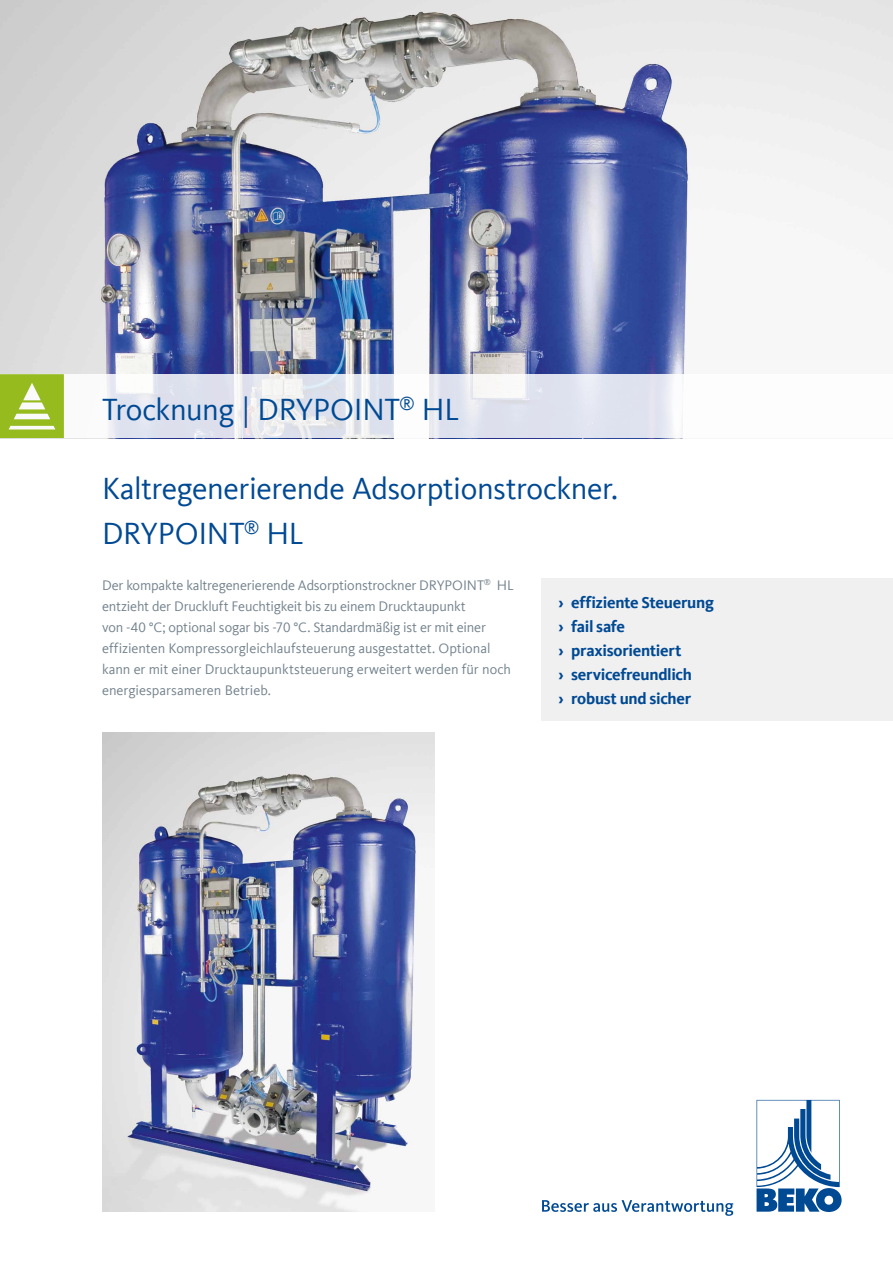
<style>
.page{position:relative;width:893px;height:1263px;background:#fff}
.page>*{position:absolute;margin:0;border:0;box-sizing:border-box;transform-origin:0 0}
.t1{font:31.5px/45px "Kievit Offc Pro";letter-spacing:-.01em;color:#004993}
.t2{font:700 16.5px/24px "Kievit Offc Pro";letter-spacing:-.02em;color:#004993}
.t3{font:14.25px/21px "Kievit Offc Pro";letter-spacing:-.005em;color:#73828d}
</style>
<div class="page">
<img style="left:0;top:0;width:893px;height:374px">
<img style="left:102px;top:732px;width:333px;height:480px">
<svg style="left:106px;top:374px;width:578px;height:64px;fill:#dfe3ef"></svg>
<svg style="left:0;top:374px;width:64px;height:64px;background:#a5c543"></svg>
<svg style="left:756px;top:1100px;width:86px;height:112px"></svg>
<svg style="left:542px;top:1200px;width:191px;height:16px"></svg>
<div style="left:541px;top:578px;width:352px;height:143px;background:#f0f0f1"></div>
<h1 class="t1" style="left:102px;top:387px;width:359px">Trocknung | DRYPOINT<sup>®</sup> HL</h1>
<h1 class="t1" style="left:102px;top:466px;width:518px">Kaltregenerierende Adsorptionstrockner.<br>DRYPOINT<sup>®</sup> HL</h1>
<p class="t3" style="left:102px;top:574px;width:413px">Der kompakte kaltregenerierende Adsorptionstrockner DRYPOINT<sup>®</sup> HL entzieht der Druckluft Feuchtigkeit bis zu einem Drucktaupunkt<br>von -40 °C; optional sogar bis -70 °C. Standardmäßig ist er mit einer effizienten Kompressorgleichlaufsteuerung ausgestattet. Optional kann er mit einer Drucktaupunktsteuerung erweitert werden für noch energiesparsameren Betrieb.</p>
<p class="t2" style="left:558px;top:590px;width:157px">› effiziente Steuerung › fail safe<br>› praxisorientiert<br>› servicefreundlich<br>› robust und sicher</p>
</div>
